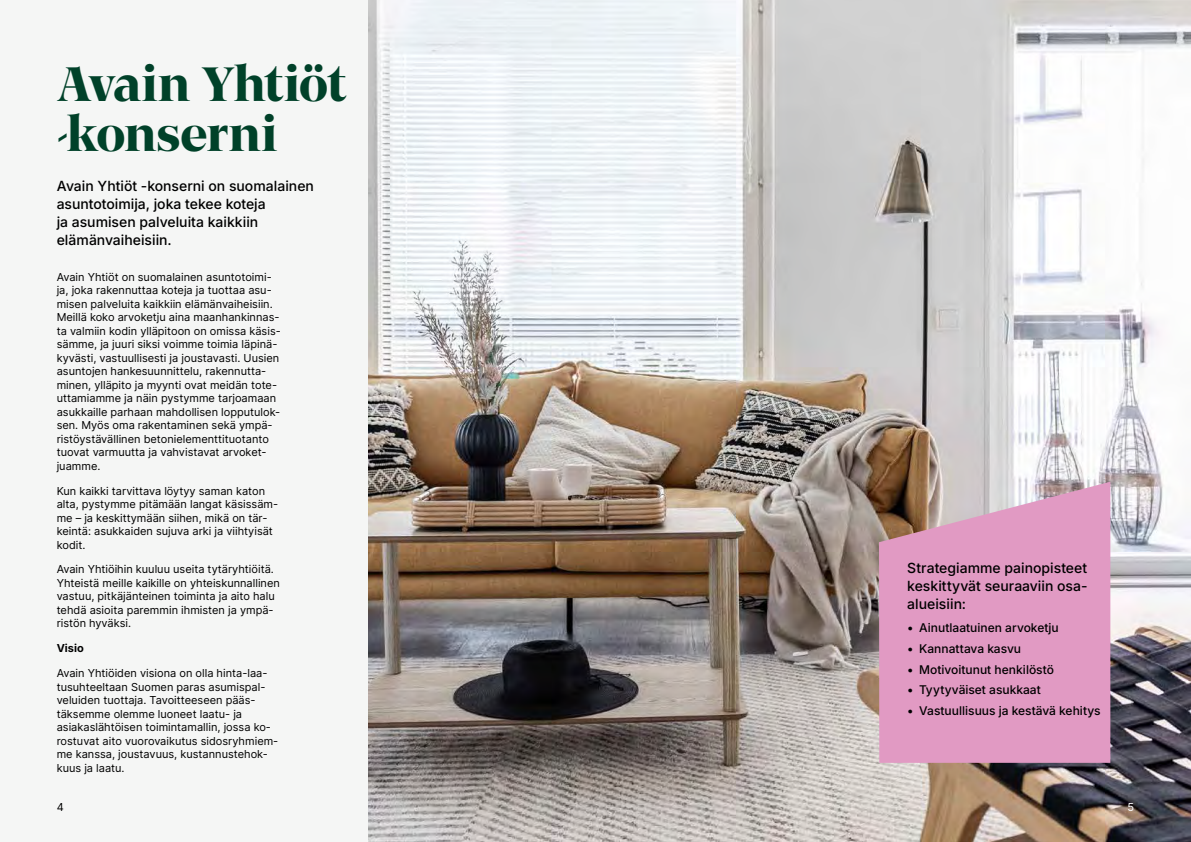
<style>
.page{position:relative;width:1191px;height:842px;background:#fff}
.page>*{position:absolute;margin:0;border:0;box-sizing:border-box;transform-origin:0 0}
.t1{font:700 48px/50px "Epika Serif Premium";letter-spacing:-.025em;color:#004129}
.t2{font:500 14px/18px "Inter";color:#000}
.t3{font:500 12px "Inter";color:#000}
.t4{font:11px/13.5px "Inter";color:#000}
.t5{font:700 11px "Inter";color:#000}
.t6{font:11px "Inter";color:#fff}
</style>
<div class="page">
<div style="left:0;top:0;width:595px;height:842px;background:#f5f6f5"></div>
<img style="left:369px;top:0;width:822px;height:842px">
<svg style="left:879px;top:482px;width:231px;height:281px;background:#da99bd"></svg>
<h1 class="t1" style="left:57px;top:58px;width:292px">Avain Yhtiöt -konserni</h1>
<p class="t2" style="left:57px;top:176px;width:259px">Avain Yhtiöt -konserni on suomalainen asuntotoimija, joka tekee koteja<br>ja asumisen palveluita kaikkiin elämänvaiheisiin.</p>
<p class="t4" style="left:57px;top:270px;width:226px">Avain Yhtiöt on suomalainen asuntotoimi&shy;ja, joka rakennuttaa koteja ja tuottaa asu&shy;misen palveluita kaikkiin elämänvaiheisiin.<br>Meillä koko arvoketju aina maanhankinnas&shy;ta valmiin kodin ylläpitoon on omissa käsis&shy;sämme, ja juuri siksi voimme toimia läpinä&shy;kyvästi, vastuullisesti ja joustavasti. Uusien asuntojen hankesuunnittelu, rakennutta&shy;minen, ylläpito ja myynti ovat meidän tote&shy;uttamiamme ja näin pystymme tarjoamaan asukkaille parhaan mahdollisen lopputulok&shy;sen. Myös oma rakentaminen sekä ympä&shy;ristöystävällinen betonielementtituotanto tuovat varmuutta ja vahvistavat arvoket&shy;juamme.</p>
<p class="t4" style="left:57px;top:483px;width:223px">Kun kaikki tarvittava löytyy saman katon alta, pystymme pitämään langat käsissäm&shy;me – ja keskittymään siihen, mikä on tär&shy;keintä: asukkaiden sujuva arki ja viihtyisät kodit.</p>
<p class="t4" style="left:57px;top:562px;width:225px">Avain Yhtiöihin kuuluu useita tytäryhtiöitä.<br>Yhteistä meille kaikille on yhteiskunnallinen vastuu, pitkäjänteinen toiminta ja aito halu tehdä asioita paremmin ihmisten ja ympä&shy;ristön hyväksi.</p>
<p class="t5" style="left:57px;top:640px;width:29px">Visio</p>
<p class="t4" style="left:57px;top:666px;width:223px">Avain Yhtiöiden visiona on olla hinta-laa&shy;tusuhteeltaan Suomen paras asumispal&shy;veluiden tuottaja. Tavoitteeseen pääs&shy;täksemme olemme luoneet laatu- ja asiakaslähtöisen toimintamallin, jossa ko&shy;rostuvat aito vuorovaikutus sidosryhmiem&shy;me kanssa, joustavuus, kustannustehok&shy;kuus ja laatu.</p>
<p class="t2" style="left:907px;top:558px;width:182px;text-align:justify">Strategiamme painopisteet keskittyvät seuraaviin osa&shy;alueisiin:</p>
<p class="t3" style="left:907px;top:619px;width:153px">• Ainutlaatuinen arvoketju</p>
<p class="t3" style="left:907px;top:640px;width:115px">• Kannattava kasvu</p>
<p class="t3" style="left:907px;top:660px;width:148px">• Motivoitunut henkilöstö</p>
<p class="t3" style="left:907px;top:681px;width:135px">• Tyytyväiset asukkaat</p>
<p class="t3" style="left:907px;top:702px;width:195px">• Vastuullisuus ja kestävä kehitys</p>
<p class="t4" style="left:57px;top:800px;width:9px">4</p>
<p class="t6" style="left:1127px;top:799px;width:8px">5</p>
</div>
